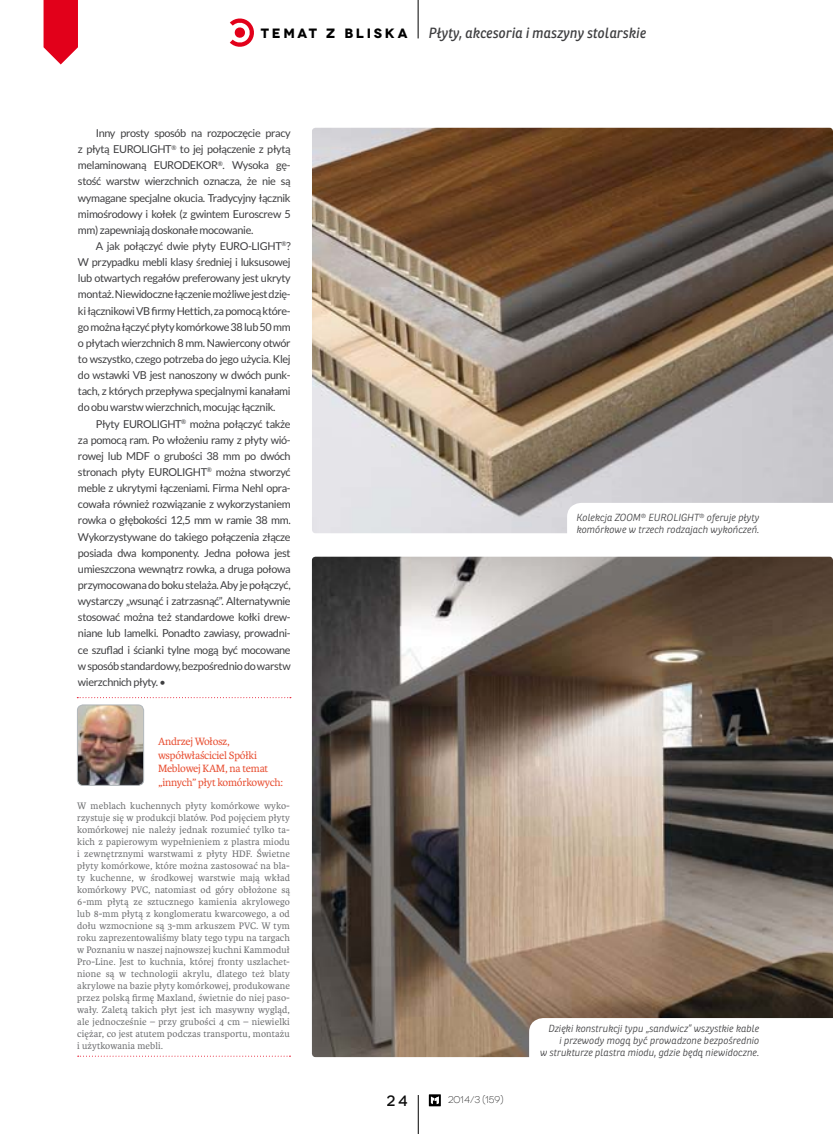
<style>
.page{position:relative;width:833px;height:1134px;background:#fff}
.page>*{position:absolute;margin:0;border:0;box-sizing:border-box;transform-origin:0 0}
.t1{font:500 15px "Novecentowide";color:#0d0d0d}
.t2{font:italic 14.38px "Ronnia";letter-spacing:.01em;color:#3e3e40;scale:.93 1}
.t3{font:700 13.5px "Novecentowide";letter-spacing:.2em;color:#000}
.t4{font:11.25px/13.5px "Karmina";letter-spacing:-.02em;color:#e85236}
.t5{font:10.88px/16.1px "Lato";letter-spacing:-.03em;color:#3e3e40;text-align:justify}
.t6{font:10px/12px "Karmina";letter-spacing:.01em;color:#707173;text-align:justify}
.t7{font:italic 300 10px/12px "Ronnia";color:#3e3e40}
.t8{font:300 9.75px "Novecentowide";color:#0d0d0d}
</style>
<div class="page">
<hr style="left:418px;top:1095px;width:1px;height:39px;background:#000">
<div style="left:429px;top:1094px;width:12px;height:12px;background:#000"></div>
<svg style="left:430px;top:1096px;width:9px;height:8px"></svg>
<hr style="left:418px;top:0;width:1px;height:38px;background:#000">
<svg style="left:230px;top:18px;width:24px;height:29px"></svg>
<svg style="left:44px;top:0;width:34px;height:64px;background:#e52036"></svg>
<img style="left:312px;top:128px;width:521px;height:405px;border-radius:4px">
<svg style="left:78px;top:1056px;width:212px;height:1px"></svg>
<img style="left:77px;top:705px;width:67px;height:80px;border-radius:6px">
<div style="left:77px;top:705px;width:67px;height:80px;border:1px solid #b1b7bb;border-radius:6px"></div>
<svg style="left:77px;top:697px;width:214px;height:1px"></svg>
<svg style="left:567px;top:503px;width:266px;height:55px"></svg>
<img style="left:312px;top:557px;width:521px;height:500px;border-radius:4px">
<svg style="left:529px;top:1018px;width:304px;height:39px"></svg>
<p class="t3" style="left:261px;top:26px;width:148px">TEMAT Z BLISKA</p>
<h2 class="t2" style="left:428px;top:28px;width:235px">Płyty, akcesoria i maszyny stolarskie</h2>
<p class="t5" style="left:78px;top:126px;width:214px;text-indent:18px">Inny prosty sposób na rozpoczęcie pracy z płytą EUROLIGHT<sup>®</sup> to jej połączenie z płytą melaminowaną EURODEKOR<sup>®</sup>. Wysoka gę&shy;stość warstw wierzchnich oznacza, że nie są wymagane specjalne okucia. Tradycyjny łącznik mimośrodowy i kołek (z gwintem Euroscrew 5 mm) zapewniają doskonałe mocowanie.</p>
<p class="t5" style="left:78px;top:239px;width:214px;text-indent:18px">A jak połączyć dwie płyty EURO-LIGHT<sup>®</sup>?<br>W przypadku mebli klasy średniej i luksusowej lub otwartych regałów preferowany jest ukryty montaż. Niewidoczne łączenie możliwe jest dzię&shy;ki łącznikowi VB firmy Hettich, za pomocą które&shy;go można łączyć płyty komórkowe 38 lub 50 mm o płytach wierzchnich 8 mm. Nawiercony otwór to wszystko, czego potrzeba do jego użycia. Klej do wstawki VB jest nanoszony w dwóch punk&shy;tach, z których przepływa specjalnymi kanałami do obu warstw wierzchnich, mocując łącznik.</p>
<p class="t5" style="left:78px;top:416px;width:214px;text-indent:18px">Płyty EUROLIGHT<sup>®</sup> można połączyć także za pomocą ram. Po włożeniu ramy z płyty wió&shy;rowej lub MDF o grubości 38 mm po dwóch stronach płyty EUROLIGHT<sup>®</sup> można stworzyć meble z ukrytymi łączeniami. Firma Nehl opra&shy;cowała również rozwiązanie z wykorzystaniem rowka o głębokości 12,5 mm w ramie 38 mm.<br>Wykorzystywane do takiego połączenia złącze posiada dwa komponenty. Jedna połowa jest umieszczona wewnątrz rowka, a druga połowa przymocowana do boku stelaża. Aby je połączyć, wystarczy „wsunąć i zatrzasnąć”. Alternatywnie stosować można też standardowe kołki drew&shy;niane lub lamelki. Ponadto zawiasy, prowadni&shy;ce szuflad i ścianki tylne mogą być mocowane w sposób standardowy, bezpośrednio do warstw wierzchnich płyty. •</p>
<p class="t4" style="left:158px;top:735px;width:126px">Andrzej Wołosz, współwłaściciel Spółki<br>Meblowej KAM, na temat „innych” płyt komórkowych:</p>
<p class="t6" style="left:77px;top:800px;width:214px">W meblach kuchennych płyty komórkowe wyko&shy;rzystuje się w produkcji blatów. Pod pojęciem płyty komórkowej nie należy jednak rozumieć tylko ta&shy;kich z papierowym wypełnieniem z plastra miodu i zewnętrznymi warstwami z płyty HDF. Świetne płyty komórkowe, które można zastosować na bla&shy;ty kuchenne, w środkowej warstwie mają wkład komórkowy PVC, natomiast od góry obłożone są 6-mm płytą ze sztucznego kamienia akrylowego lub 8-mm płytą z konglomeratu kwarcowego, a od dołu wzmocnione są 3-mm arkuszem PVC. W tym roku zaprezentowaliśmy blaty tego typu na targach w Poznaniu w naszej najnowszej kuchni Kammoduł Pro-Line. Jest to kuchnia, której fronty uszlachet&shy;nione są w technologii akrylu, dlatego też blaty akrylowe na bazie płyty komórkowej, produkowane przez polską firmę Maxland, świetnie do niej paso&shy;wały. Zaletą takich płyt jest ich masywny wygląd, ale jednocześnie – przy grubości 4 cm – niewielki ciężar, co jest atutem podczas transportu, montażu i użytkowania mebli.</p>
<p class="t7" style="left:576px;top:513px;width:184px">Kolekcja ZOOM<sup>®</sup> EUROLIGHT<sup>®</sup> oferuje płyty komórkowe w trzech rodzajach wykończeń.</p>
<h1 class="t1" style="left:386px;top:1091px;width:23px">24</h1>
<p class="t8" style="left:448px;top:1094px;width:57px">2014/3 (159)</p>
<p class="t7" style="left:540px;top:1023px;width:221px;text-align:right">Dzięki konstrukcji typu „sandwicz” wszystkie kable<br>i przewody mogą być prowadzone bezpośrednio<br>w strukturze plastra miodu, gdzie będą niewidoczne.</p>
</div>
